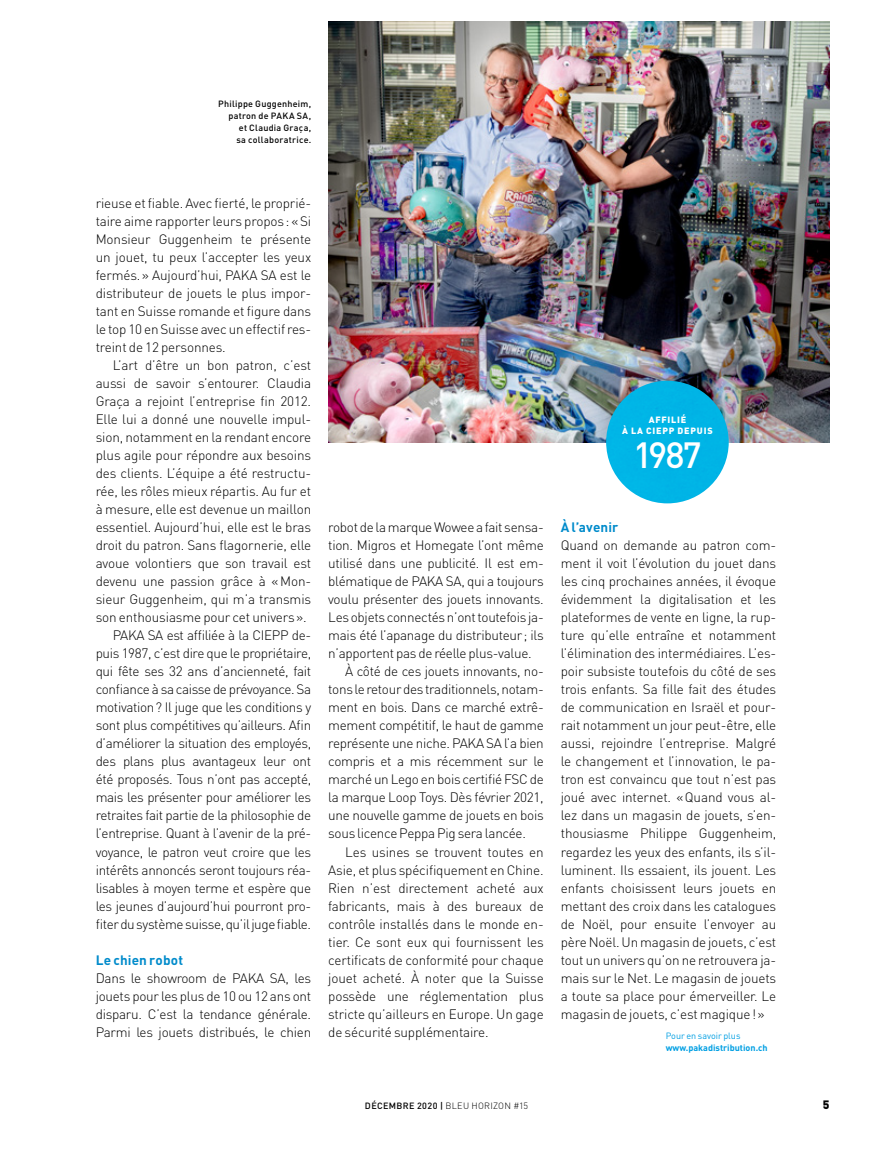
<style>
.page{position:relative;width:872px;height:1149px;background:#fff}
.page>*{position:absolute;margin:0;border:0;box-sizing:border-box;transform-origin:0 0}
.t1{font:500 36px "DIN";color:#fff}
.TXT_courant{font:300 13.5px/18px "DIN";letter-spacing:-.01em;color:#000;text-align:justify}
.TXT_courant_sans_ret{font:300 13.5px/18px "DIN";letter-spacing:-.02em;color:#000;text-align:justify}
.SOUS-TITRE_Bleu_DIN{font:700 13.5px "DIN";letter-spacing:.01em;color:#008bcb}
.t2{font:900 12px "DIN";color:#000}
.légende_photo{font:500 9px/12px "DIN";letter-spacing:.025em;color:#000;text-align:right}
.t3{font:300 9px "DIN";letter-spacing:.03em;color:#000}
.TXT_courant-2{font:700 9px "DIN";color:#009fe3}
.t4{font:900 9px "DIN";letter-spacing:.085em;color:#fff}
.TXT_courant-3{font:9px "DIN";color:#009fe3}
.s1{font-weight:500}
</style>
<div class="page">
<img style="left:328px;top:21px;width:501px;height:421px">
<div style="left:606px;top:380px;width:122px;height:123px;background:#00b4e6;border-radius:61px"></div>
<p class="légende_photo" style="left:218px;top:98px;width:94px">Philippe Guggenheim, patron de PAKA SA, et Claudia Graça,<br>sa collaboratrice.</p>
<p class="TXT_courant" style="left:96px;top:194px;width:217px">rieuse et fiable. Avec fierté, le proprié&shy;taire aime rapporter leurs propos: «Si Monsieur Guggenheim te présente un jouet, tu peux l’accepter les yeux fermés.» Aujourd’hui, PAKA SA est le distributeur de jouets le plus impor&shy;tant en Suisse romande et figure dans le top 10 en Suisse avec un effectif res&shy;treint de 12 personnes.</p>
<p class="TXT_courant" style="left:96px;top:356px;width:217px;text-indent:17px">L’art d’être un bon patron, c’est aussi de savoir s’entourer. Claudia Graça a rejoint l’entreprise fin 2012.<br>Elle lui a donné une nouvelle impul&shy;sion, notamment en la rendant encore plus agile pour répondre aux besoins des clients. L’équipe a été restructu&shy;rée, les rôles mieux répartis. Au fur et à mesure, elle est devenue un maillon essentiel. Aujourd’hui, elle est le bras droit du patron. Sans flagornerie, elle avoue volontiers que son travail est devenu une passion grâce à «Mon&shy;sieur Guggenheim, qui m’a transmis son enthousiasme pour cet univers».</p>
<p class="TXT_courant" style="left:96px;top:626px;width:217px;text-indent:17px">PAKA SA est affiliée à la CIEPP de&shy;puis 1987, c’est dire que le propriétaire, qui fête ses 32 ans d’ancienneté, fait confiance à sa caisse de prévoyance. Sa motivation? Il juge que les conditions y sont plus compétitives qu’ailleurs. Afin d’améliorer la situation des employés, des plans plus avantageux leur ont été proposés. Tous n’ont pas accepté, mais les présenter pour améliorer les retraites fait partie de la philosophie de l’entreprise. Quant à l’avenir de la pré&shy;voyance, le patron veut croire que les intérêts annoncés seront toujours réa&shy;lisables à moyen terme et espère que les jeunes d’aujourd’hui pourront pro&shy;fiter du système suisse, qu’il juge fiable.</p>
<p class="SOUS-TITRE_Bleu_DIN" style="left:96px;top:950px;width:89px">Le chien robot</p>
<p class="TXT_courant_sans_ret" style="left:96px;top:968px;width:217px">Dans le showroom de PAKA SA, les jouets pour les plus de 10 ou 12 ans ont disparu. C’est la tendance générale.<br>Parmi les jouets distribués, le chien</p>
<p class="TXT_courant_sans_ret" style="left:328px;top:518px;width:217px">robot de la marque Wowee a fait sensa&shy;tion. Migros et Homegate l’ont même utilisé dans une publicité. Il est em&shy;blématique de PAKA SA, qui a toujours voulu présenter des jouets innovants.<br>Les objets connectés n’ont toutefois ja&shy;mais été l’apanage du distributeur; ils n’apportent pas de réelle plus-value.</p>
<p class="TXT_courant" style="left:328px;top:662px;width:217px;text-indent:17px">À côté de ces jouets innovants, no&shy;tons le retour des traditionnels, notam&shy;ment en bois. Dans ce marché extrê&shy;mement compétitif, le haut de gamme représente une niche. PAKA SA l’a bien compris et a mis récemment sur le marché un Lego en bois certifié FSC de la marque Loop Toys. Dès février 2021, une nouvelle gamme de jouets en bois sous licence Peppa Pig sera lancée.</p>
<p class="TXT_courant" style="left:328px;top:842px;width:217px;text-indent:17px">Les usines se trouvent toutes en Asie, et plus spécifiquement en Chine.<br>Rien n’est directement acheté aux fabricants, mais à des bureaux de contrôle installés dans le monde en&shy;tier. Ce sont eux qui fournissent les certificats de conformité pour chaque jouet acheté. À noter que la Suisse possède une réglementation plus stricte qu’ailleurs en Europe. Un gage de sécurité supplémentaire.</p>
<p class="t4" style="left:648px;top:414px;width:39px">AFFILIÉ</p>
<p class="t4" style="left:622px;top:424px;width:92px">À LA CIEPP DEPUIS</p>
<p class="t1" style="left:633px;top:432px;width:70px">1987</p>
<p class="SOUS-TITRE_Bleu_DIN" style="left:561px;top:518px;width:59px">À l’avenir</p>
<p class="TXT_courant_sans_ret" style="left:561px;top:536px;width:217px">Quand on demande au patron com&shy;ment il voit l’évolution du jouet dans les cinq prochaines années, il évoque évidemment la digitalisation et les plateformes de vente en ligne, la rup&shy;ture qu’elle entraîne et notamment l’élimination des intermédiaires. L’es&shy;poir subsiste toutefois du côté de ses trois enfants. Sa fille fait des études de communication en Israël et pour&shy;rait notamment un jour peut-être, elle aussi, rejoindre l’entreprise. Malgré le changement et l’innovation, le pa&shy;tron est convaincu que tout n’est pas joué avec internet. «Quand vous al&shy;lez dans un magasin de jouets, s’en&shy;thousiasme Philippe Guggenheim, regardez les yeux des enfants, ils s’il&shy;luminent. Ils essaient, ils jouent. Les enfants choisissent leurs jouets en mettant des croix dans les catalogues de Noël, pour ensuite l’envoyer au père Noël. Un magasin de jouets, c’est tout un univers qu’on ne retrouvera ja&shy;mais sur le Net. Le magasin de jouets a toute sa place pour émerveiller. Le magasin de jouets, c’est magique!»</p>
<p class="TXT_courant-3" style="left:665px;top:1029px;width:76px">Pour en savoir plus</p>
<p class="TXT_courant-2" style="left:665px;top:1041px;width:103px">www.pakadistribution.ch</p>
<p class="t3" style="left:365px;top:1099px;width:165px"><span class="s1">DÉCEMBRE 2020 |</span> BLEU HORIZON #15</p>
<p class="t2" style="left:822px;top:1095px;width:8px">5</p>
</div>
